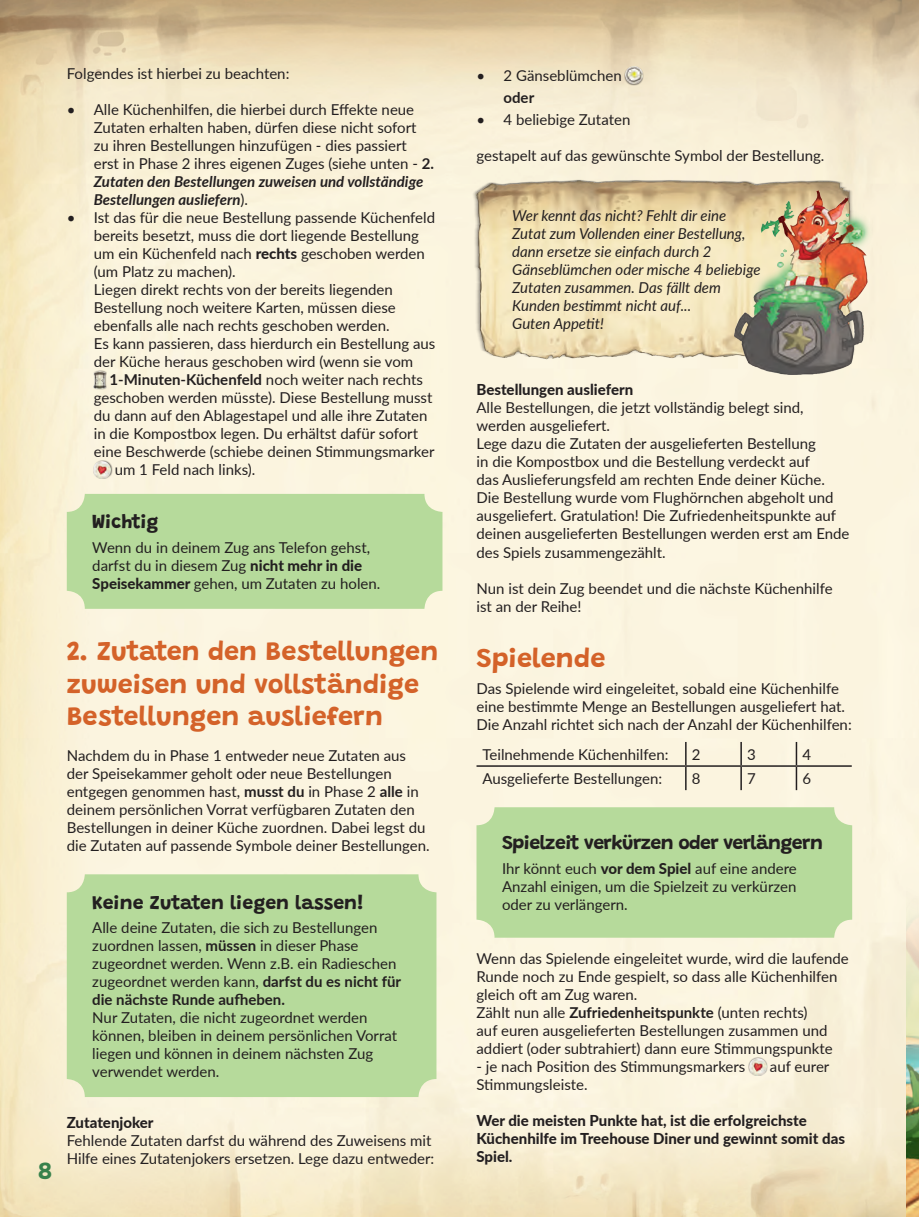
<style>
.page{position:relative;width:919px;height:1217px;background:#fff}
.page>*{position:absolute;margin:0;border:0;box-sizing:border-box;transform-origin:0 0}
.t1{font:100 27px/32.4px "Grandstander";color:#d46229}
.t2{font:100 24px "Grandstander";color:#37814b}
.t3{font:100 19.5px "Grandstander";letter-spacing:-.035em;color:#231f20}
.t4{font:100 19.5px "Grandstander";color:#231f20}
.t5{font:100 19.5px "Grandstander";letter-spacing:-.005em;color:#231f20}
.t6{font:15px/18px "Lato";color:#231f20}
.t7{font:italic 15px/18px "Lato";color:#231f20}
.t8{font:800 15px/18px "Lato";color:#231f20}
.t9{font:700 15px "Lato";color:#231f20}
.s1{font-weight:700}
.s2{font-weight:700;font-style:italic}
.s3{font-weight:800}
.s4{font-weight:400}
</style>
<div class="page">
<img style="left:0;top:0;width:918px;height:1216px">
<img style="left:906px;top:883px;width:12px;height:333px">
<div style="left:93px;top:370px;width:14px;height:19px;background:#231f20;opacity:.75"></div>
<img style="left:94px;top:371px;width:12px;height:17px">
<div style="left:93px;top:460px;width:19px;height:19px;background:#231f20;opacity:.75"></div>
<img style="left:94px;top:461px;width:17px;height:17px">
<div style="left:67px;top:874px;width:369px;height:222px;background:#b6da9b;border-radius:18px"></div>
<div style="left:67px;top:494px;width:375px;height:114px;background:#b6da9b;border-radius:18px"></div>
<div style="left:624px;top:66px;width:20px;height:19px;background:#231f20;opacity:.75"></div>
<img style="left:625px;top:67px;width:17px;height:17px">
<div style="left:748px;top:1056px;width:19px;height:19px;background:#231f20;opacity:.75"></div>
<img style="left:749px;top:1057px;width:17px;height:17px">
<img style="left:476px;top:180px;width:376px;height:179px">
<img style="left:734px;top:190px;width:139px;height:184px">
<hr style="left:795px;top:741px;width:2px;height:24px;background:#231f20">
<hr style="left:476px;top:765px;width:209px;height:1px;background:#231f20">
<hr style="left:685px;top:765px;width:56px;height:1px;background:#231f20">
<svg style="left:685px;top:741px;width:1px;height:49px"></svg>
<hr style="left:741px;top:765px;width:55px;height:1px;background:#231f20">
<svg style="left:740px;top:741px;width:1px;height:49px"></svg>
<hr style="left:796px;top:765px;width:55px;height:1px;background:#231f20">
<hr style="left:795px;top:766px;width:2px;height:24px;background:#231f20">
<div style="left:476px;top:807px;width:376px;height:130px;background:#b6da9b;border-radius:18px"></div>
<p class="t6" style="left:67px;top:64px;width:224px">Folgendes ist hierbei zu beachten:</p>
<p class="t6" style="left:94px;top:100px;width:342px;text-indent:-27px">• Alle Küchenhilfen, die hierbei durch Effekte neue Zutaten erhalten haben, dürfen diese nicht sofort zu ihren Bestellungen hinzufügen - dies passiert erst in Phase 2 ihres eigenen Zuges (siehe unten - <span class="s1">2.<br></span><span class="s2">Zutaten den Bestellungen zuweisen und vollständige Bestellungen ausliefern</span>).</p>
<p class="t6" style="left:94px;top:208px;width:343px;text-indent:-27px">• Ist das für die neue Bestellung passende Küchenfeld bereits besetzt, muss die dort liegende Bestellung um ein Küchenfeld nach <span class="s3">rechts</span> geschoben werden (um Platz zu machen).<br>Liegen direkt rechts von der bereits liegenden Bestellung noch weitere Karten, müssen diese ebenfalls alle nach rechts geschoben werden.<br>Es kann passieren, dass hierdurch ein Bestellung aus der Küche heraus geschoben wird (wenn sie vom</p>
<p class="t9" style="left:109px;top:368px;width:315px">1-Minuten-Küchenfeld <span class="s4">noch weiter nach rechts</span></p>
<p class="t6" style="left:94px;top:388px;width:340px">geschoben werden müsste). Diese Bestellung musst</p>
<p class="t6" style="left:94px;top:406px;width:335px">du dann auf den Ablagestapel und alle ihre Zutaten</p>
<p class="t6" style="left:94px;top:424px;width:326px">in die Kompostbox legen. Du erhältst dafür sofort</p>
<p class="t6" style="left:94px;top:442px;width:342px">eine Beschwerde (schiebe deinen Stimmungsmarker</p>
<p class="t6" style="left:115px;top:460px;width:142px">um 1 Feld nach links).</p>
<h3 class="t5" style="left:92px;top:507px;width:68px">Wichtig</h3>
<p class="t6" style="left:92px;top:537px;width:289px">Wenn du in deinem Zug ans Telefon gehst, darfst du in diesem Zug <span class="s3">nicht mehr in die<br>Speisekammer</span> gehen, um Zutaten zu holen.</p>
<h1 class="t1" style="left:67px;top:633px;width:373px">2. Zutaten den Bestellungen zuweisen und vollständige<br>Bestellungen ausliefern</h1>
<p class="t6" style="left:67px;top:745px;width:364px">Nachdem du in Phase 1 entweder neue Zutaten aus der Speisekammer geholt oder neue Bestellungen entgegen genommen hast, <span class="s1">musst du</span> in Phase 2 <span class="s1">alle</span> in deinem persönlichen Vorrat verfügbaren Zutaten den Bestellungen in deiner Küche zuordnen. Dabei legst du die Zutaten auf passende Symbole deiner Bestellungen.</p>
<h2 class="t2" style="left:38px;top:1152px;width:16px">8</h2>
<h3 class="t4" style="left:92px;top:887px;width:273px">Keine Zutaten liegen lassen!</h3>
<p class="t6" style="left:92px;top:917px;width:310px">Alle deine Zutaten, die sich zu Bestellungen zuordnen lassen, <span class="s1">müssen</span> in dieser Phase zugeordnet werden. Wenn z.B. ein Radieschen zugeordnet werden kann, <span class="s1">darfst du es nicht für die nächste Runde aufheben.</span></p>
<p class="t6" style="left:92px;top:1007px;width:306px">Nur Zutaten, die nicht zugeordnet werden können, bleiben in deinem persönlichen Vorrat liegen und können in deinem nächsten Zug verwendet werden.</p>
<p class="t8" style="left:67px;top:1112px;width:88px">Zutatenjoker</p>
<p class="t6" style="left:67px;top:1130px;width:369px">Fehlende Zutaten darfst du während des Zuweisens mit<br>Hilfe eines Zutatenjokers ersetzen. Lege dazu entweder:</p>
<p class="t6" style="left:476px;top:65px;width:147px">• 2 Gänseblümchen</p>
<p class="t9" style="left:503px;top:86px;width:32px">oder</p>
<p class="t6" style="left:476px;top:110px;width:155px">• 4 beliebige Zutaten</p>
<p class="t6" style="left:476px;top:146px;width:349px">gestapelt auf das gewünschte Symbol der Bestellung.</p>
<p class="t7" style="left:512px;top:206px;width:250px">Wer kennt das nicht? Fehlt dir eine<br>Zutat zum Vollenden einer Bestellung, dann ersetze sie einfach durch 2<br>Gänseblümchen oder mische 4 beliebige<br>Zutaten zusammen. Das fällt dem<br>Kunden bestimmt nicht auf...<br>Guten Appetit!</p>
<p class="t8" style="left:476px;top:380px;width:158px">Bestellungen ausliefern</p>
<p class="t6" style="left:476px;top:398px;width:374px">Alle Bestellungen, die jetzt vollständig belegt sind, werden ausgeliefert.<br>Lege dazu die Zutaten der ausgelieferten Bestellung<br>in die Kompostbox und die Bestellung verdeckt auf<br>das Auslieferungsfeld am rechten Ende deiner Küche.<br>Die Bestellung wurde vom Flughörnchen abgeholt und ausgeliefert. Gratulation! Die Zufriedenheitspunkte auf deinen ausgelieferten Bestellungen werden erst am Ende des Spiels zusammengezählt.</p>
<p class="t6" style="left:476px;top:578px;width:357px">Nun ist dein Zug beendet und die nächste Küchenhilfe ist an der Reihe!</p>
<h1 class="t1" style="left:476px;top:639px;width:130px">Spielende</h1>
<p class="t6" style="left:476px;top:678px;width:376px">Das Spielende wird eingeleitet, sobald eine Küchenhilfe eine bestimmte Menge an Bestellungen ausgeliefert hat.<br>Die Anzahl richtet sich nach der Anzahl der Küchenhilfen:</p>
<p class="t6" style="left:482px;top:744px;width:187px">Teilnehmende Küchenhilfen:</p>
<p class="t6" style="left:691px;top:744px;width:10px">2</p>
<p class="t6" style="left:747px;top:744px;width:10px">3</p>
<p class="t6" style="left:802px;top:744px;width:10px">4</p>
<p class="t6" style="left:482px;top:768px;width:181px">Ausgelieferte Bestellungen:</p>
<p class="t6" style="left:691px;top:768px;width:10px">8</p>
<p class="t6" style="left:747px;top:768px;width:10px">7</p>
<p class="t6" style="left:802px;top:768px;width:10px">6</p>
<h3 class="t3" style="left:502px;top:827px;width:322px">Spielzeit verkürzen oder verlängern</h3>
<p class="t6" style="left:502px;top:858px;width:296px;text-align:justify">Ihr könnt euch <span class="s3">vor dem Spiel</span> auf eine andere Anzahl einigen, um die Spielzeit zu verkürzen oder zu verlängern.</p>
<p class="t6" style="left:476px;top:948px;width:374px">Wenn das Spielende eingeleitet wurde, wird die laufende Runde noch zu Ende gespielt, so dass alle Küchenhilfen gleich oft am Zug waren.<br>Zählt nun alle <span class="s1">Zufriedenheitspunkte</span> (unten rechts)<br>auf euren ausgelieferten Bestellungen zusammen und addiert (oder subtrahiert) dann eure Stimmungspunkte</p>
<p class="t6" style="left:476px;top:1056px;width:270px">- je nach Position des Stimmungsmarkers</p>
<p class="t6" style="left:769px;top:1056px;width:61px">auf eurer</p>
<p class="t6" style="left:476px;top:1074px;width:113px">Stimmungsleiste.</p>
<p class="t8" style="left:476px;top:1110px;width:370px">Wer die meisten Punkte hat, ist die erfolgreichste<br>Küchenhilfe im Treehouse Diner und gewinnt somit das<br>Spiel.</p>
</div>
